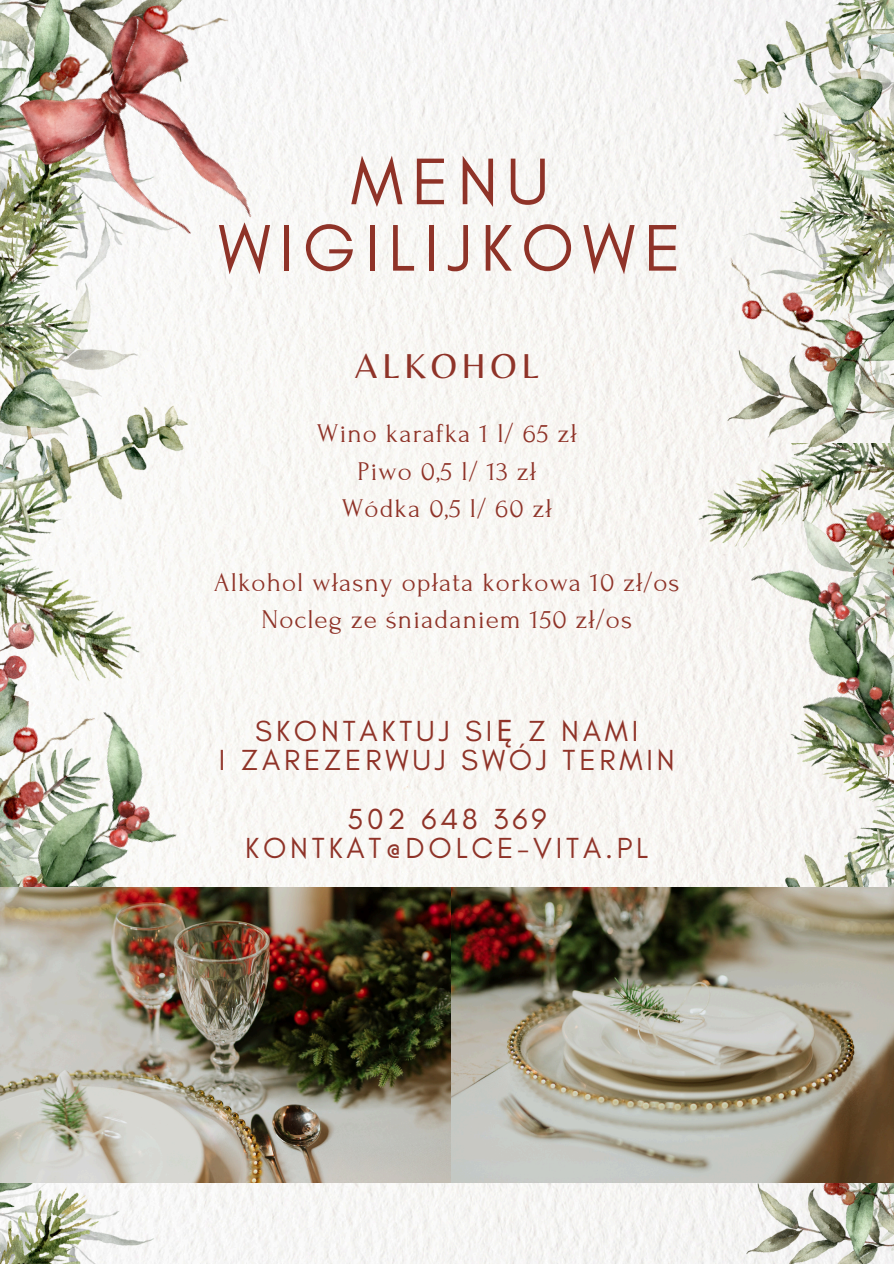
<style>
.page{position:relative;width:894px;height:1264px;background:#fff}
.page>*{position:absolute;margin:0;border:0;box-sizing:border-box;transform-origin:0 0}
.t1{font:67.05px/66.3px "Glacial Indifference";letter-spacing:.13em;color:#8f3328;text-align:center}
.t2{font:36px "Belleza";letter-spacing:.13em;color:#8f3328}
.t3{font:29.55px/29.2px "Glacial Indifference";letter-spacing:.13em;color:#8f3328;text-align:center}
.t4{font:27px "Forum";letter-spacing:.035em;color:#8f3328}
.s1{font-family:"Noto Sans"}
</style>
<div class="page">
<div style="left:256px;top:0;width:442px;height:1263px;background:#f8f6f4"></div>
<img style="left:0;top:0;width:256px;height:1263px">
<img style="left:698px;top:446px;width:195px;height:817px">
<img style="left:0;top:184px;width:87px;height:210px">
<img style="left:737px;top:1182px;width:156px;height:81px">
<img style="left:0;top:2px;width:6px;height:182px">
<img style="left:799px;top:501px;width:94px;height:20px">
<img style="left:714px;top:521px;width:179px;height:334px">
<img style="left:0;top:689px;width:208px;height:198px">
<img style="left:6px;top:0;width:290px;height:296px">
<img style="left:679px;top:0;width:214px;height:446px">
<img style="left:779px;top:103px;width:114px;height:103px">
<img style="left:718px;top:206px;width:175px;height:295px">
<img style="left:0;top:887px;width:893px;height:295px">
<p class="t1" style="left:218px;top:148px;width:464px">MENU<br>WIGILIJKOWE</p>
<p class="t2" style="left:354px;top:344px;width:186px">ALKOHOL</p>
<p class="t4" style="left:317px;top:419px;width:261px">Wino karafka 1 l/ 65 zł</p>
<p class="t4" style="left:357px;top:456px;width:180px">Piwo 0,5 l/ 13 zł</p>
<p class="t4" style="left:342px;top:493px;width:211px">Wódka 0,5 l/ 60 zł</p>
<h3 class="t4" style="left:214px;top:568px;width:467px">Alkohol własny opłata korkowa 10 zł/os</h3>
<h3 class="t4" style="left:261px;top:605px;width:372px">Nocleg ze śniadaniem 150 zł/os</h3>
<p class="t3" style="left:219px;top:716px;width:457px">SKONTAKTUJ SI<span class="s1">Ę</span> Z NAMI<br>I ZAREZERWUJ SWÓJ TERMIN</p>
<p class="t3" style="left:245px;top:803px;width:404px">502 648 369<br>KONTKAT@DOLCE-VITA.PL</p>
</div>
